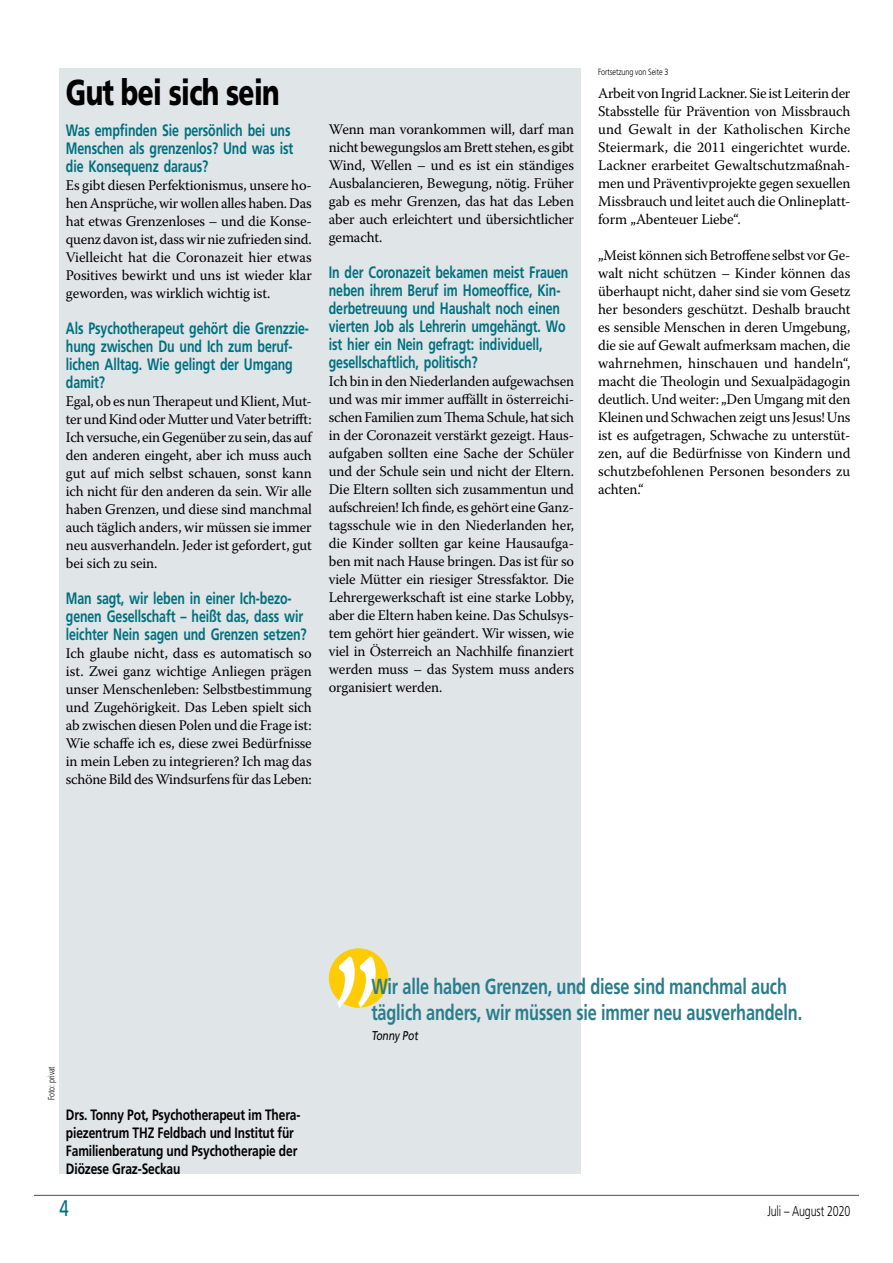
<style>
.page{position:relative;width:893px;height:1263px;background:#fff}
.page>*{position:absolute;margin:0;border:0;box-sizing:border-box;transform-origin:0 0}
.t1{font:900 36px "Frutiger LT";letter-spacing:-.025em;color:#000;scale:.73 1}
.t2{font:22.5px "Frutiger LT";color:#00707e;scale:.75 1}
.t3{font:700 21.75px/26.1px "Frutiger LT";letter-spacing:-.01em;color:#2a7d8c;scale:.75 1}
.t4{font:700 16.5px/18px "Frutiger LT";letter-spacing:-.01em;color:#00707e;scale:.75 1}
.t5{font:700 15px/18px "Frutiger LT";letter-spacing:-.01em;color:#000;scale:.8 1}
.t6{font:14.7px/18px "Warnock Pro";letter-spacing:-.01em;color:#000;text-align:justify}
.t7{font:300 14.25px "Frutiger LT";letter-spacing:-.01em;color:#000;scale:.75 1}
.t8{font:12.75px "Frutiger LT";color:#000;scale:.8 1}
.t9{font:300 9px "Frutiger LT";letter-spacing:-.01em;color:#000;scale:.8 1}
</style>
<div class="page">
<hr style="left:34px;top:1195px;width:825px;height:1px;background:#4d4d4f">
<div style="left:60px;top:68px;width:521px;height:1106px;background:#e0e5e8"></div>
<div style="left:329px;top:948px;width:59px;height:60px;background:#ffcb05;border-radius:50%"></div>
<svg style="left:337px;top:957px;width:39px;height:51px"></svg>
<h1 class="t1" style="left:66px;top:71px;width:294px">Gut bei sich sein</h1>
<p class="t4" style="left:66px;top:121px;width:305px">Was empfinden Sie persönlich bei uns<br>Menschen als grenzenlos? Und was ist die Konsequenz daraus?</p>
<p class="t6" style="left:66px;top:176px;width:247px">Es gibt diesen Perfektionismus, unsere ho&shy;hen Ansprüche, wir wollen alles haben. Das hat etwas Grenzenloses – und die Konse&shy;quenz davon ist, dass wir nie zufrieden sind.<br>Vielleicht hat die Coronazeit hier etwas Positives bewirkt und uns ist wieder klar geworden, was wirklich wichtig ist.</p>
<p class="t4" style="left:66px;top:319px;width:326px">Als Psychotherapeut gehört die Grenzzie&shy;hung zwischen Du und Ich zum beruf&shy;lichen Alltag. Wie gelingt der Umgang damit?</p>
<p class="t6" style="left:66px;top:392px;width:247px">Egal, ob es nun Therapeut und Klient, Mut&shy;ter und Kind oder Mutter und Vater betrifft:<br>Ich versuche, ein Gegenüber zu sein, das auf den anderen eingeht, aber ich muss auch gut auf mich selbst schauen, sonst kann ich nicht für den anderen da sein. Wir alle haben Grenzen, und diese sind manchmal auch täglich anders, wir müssen sie immer neu ausverhandeln. Jeder ist gefordert, gut bei sich zu sein.</p>
<p class="t4" style="left:66px;top:589px;width:323px">Man sagt, wir leben in einer Ich-bezo&shy;genen Gesellschaft – heißt das, dass wir leichter Nein sagen und Grenzen setzen?</p>
<p class="t6" style="left:66px;top:644px;width:247px">Ich glaube nicht, dass es automatisch so ist. Zwei ganz wichtige Anliegen prägen unser Menschenleben: Selbstbestimmung und Zugehörigkeit. Das Leben spielt sich ab zwischen diesen Polen und die Frage ist:<br>Wie schaffe ich es, diese zwei Bedürfnisse in mein Leben zu integrieren? Ich mag das schöne Bild des Windsurfens für das Leben:</p>
<p class="t6" style="left:329px;top:120px;width:247px">Wenn man vorankommen will, darf man nicht bewegungslos am Brett stehen, es gibt Wind, Wellen – und es ist ein ständiges Ausbalancieren, Bewegung, nötig. Früher gab es mehr Grenzen, das hat das Leben aber auch erleichtert und übersichtlicher gemacht.</p>
<p class="t4" style="left:329px;top:263px;width:321px">In der Coronazeit bekamen meist Frauen neben ihrem Beruf im Homeoffice, Kin&shy;derbetreuung und Haushalt noch einen vierten Job als Lehrerin umgehängt. Wo ist hier ein Nein gefragt: individuell, gesellschaftlich, politisch?</p>
<p class="t6" style="left:329px;top:372px;width:247px">Ich bin in den Niederlanden aufgewachsen und was mir immer auffällt in österreichi&shy;schen Familien zum Thema Schule, hat sich in der Coronazeit verstärkt gezeigt. Haus&shy;aufgaben sollten eine Sache der Schüler und der Schule sein und nicht der Eltern.<br>Die Eltern sollten sich zusammentun und aufschreien! Ich finde, es gehört eine Ganz&shy;tagsschule wie in den Niederlanden her, die Kinder sollten gar keine Hausaufga&shy;ben mit nach Hause bringen. Das ist für so viele Mütter ein riesiger Stressfaktor. Die Lehrergewerkschaft ist eine starke Lobby, aber die Eltern haben keine. Das Schulsys&shy;tem gehört hier geändert. Wir wissen, wie viel in Österreich an Nachhilfe finanziert werden muss – das System muss anders organisiert werden.</p>
<p class="t9" style="left:598px;top:67px;width:90px">Fortsetzung von Seite 3</p>
<p class="t6" style="left:598px;top:84px;width:254px">Arbeit von Ingrid Lackner. Sie ist Leiterin der Stabsstelle für Prävention von Missbrauch und Gewalt in der Katholischen Kirche Steiermark, die 2011 eingerichtet wurde.<br>Lackner erarbeitet Gewaltschutzmaßnah&shy;men und Präventivprojekte gegen sexuellen Missbrauch und leitet auch die Onlineplatt&shy;form „Abenteuer Liebe“.</p>
<p class="t6" style="left:598px;top:246px;width:254px">„Meist können sich Betroffene selbst vor Ge&shy;walt nicht schützen – Kinder können das überhaupt nicht, daher sind sie vom Gesetz her besonders geschützt. Deshalb braucht es sensible Menschen in deren Umgebung, die sie auf Gewalt aufmerksam machen, die wahrnehmen, hinschauen und handeln“, macht die Theologin und Sexualpädagogin deutlich. Und weiter: „Den Umgang mit den Kleinen und Schwachen zeigt uns Jesus! Uns ist es aufgetragen, Schwache zu unterstüt&shy;zen, auf die Bedürfnisse von Kindern und schutzbefohlenen Personen besonders zu achten.“</p>
<p class="t9" style="left:46px;top:1100px;width:44px;rotate:-90deg">Foto: privat</p>
<p class="t5" style="left:66px;top:1106px;width:295px">Drs. Tonny Pot, Psychotherapeut im Thera&shy;piezentrum THZ Feldbach und Institut für Familienberatung und Psychotherapie der Diözese Graz-Seckau</p>
<h3 class="t3" style="left:371px;top:974px;width:576px">Wir alle haben Grenzen, und diese sind manchmal auch täglich anders, wir müssen sie immer neu ausverhandeln.</h3>
<p class="t8" style="left:371px;top:1028px;width:62px">Tonny Pot</p>
<h2 class="t2" style="left:60px;top:1195px;width:14px">4</h2>
<p class="t7" style="left:767px;top:1203px;width:112px">Juli – August 2020</p>
</div>
